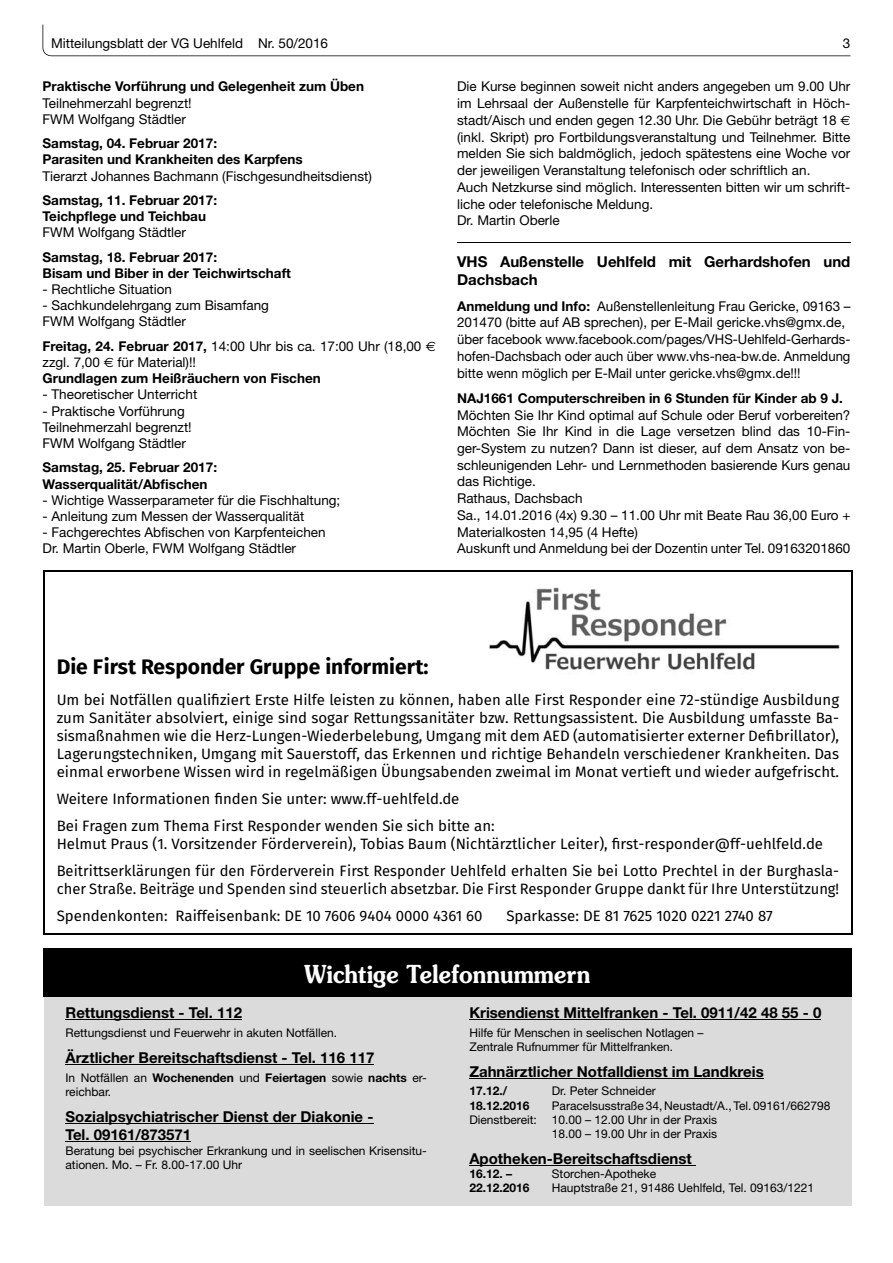
<style>
.page{position:relative;width:893px;height:1263px;background:#fff}
.page>*{position:absolute;margin:0;border:0;box-sizing:border-box;transform-origin:0 0}
.t1{font:600 24.75px "Souvenir";color:#fff;scale:.89 1}
.t2{font:700 21px "Fira Sans";color:#000}
.t3{font:15px/18px "Fira Sans";color:#000}
.t4{font:700 15px/18.5px "Helvetica Neue";color:#000}
.t5{font:13.5px/16.6px "Helvetica Neue";color:#000}
.t6{font:700 13.5px/16.2px "Helvetica Neue";color:#000}
.t7{font:12px/14.4px "Helvetica Neue";color:#000}
.t8{font:700 12px "Helvetica Neue";color:#000}
.s1{font-weight:400}
.s2{font-family:"Euro Sans";font-weight:400}
.s3{font-family:"Euro Sans"}
.s4{font-weight:700}
</style>
<div class="page">
<svg style="left:43px;top:25px;width:807px;height:31px"></svg>
<hr style="left:457px;top:242px;width:393px;height:1px;background:#000">
<hr style="left:43px;top:570px;width:810px;height:1px;background:#000">
<hr style="left:43px;top:571px;width:2px;height:362px;background:#000">
<hr style="left:851px;top:571px;width:2px;height:362px;background:#000">
<hr style="left:43px;top:933px;width:810px;height:1px;background:#000">
<img style="left:489px;top:587px;width:350px;height:83px">
<div style="left:44px;top:966px;width:808px;height:239px;background:#dbdbdb"></div>
<hr style="left:66px;top:1019px;width:176px;height:1px;background:#000">
<hr style="left:66px;top:1064px;width:308px;height:1px;background:#000">
<hr style="left:66px;top:1123px;width:307px;height:1px;background:#000">
<hr style="left:66px;top:1141px;width:125px;height:1px;background:#000">
<hr style="left:469px;top:1019px;width:352px;height:1px;background:#000">
<hr style="left:469px;top:1077px;width:295px;height:1px;background:#000">
<hr style="left:469px;top:1165px;width:227px;height:1px;background:#000">
<div style="left:43px;top:948px;width:809px;height:49px;background:#000"></div>
<p class="t5" style="left:51px;top:36px;width:279px">Mitteilungsblatt der VG Uehlfeld Nr. 50/2016</p>
<p class="t5" style="left:843px;top:36px;width:9px">3</p>
<p class="t6" style="left:43px;top:80px;width:323px">Praktische Vorführung und Gelegenheit zum Üben</p>
<p class="t5" style="left:43px;top:96px;width:151px;line-height:16.2px">Teilnehmerzahl begrenzt!<br>FWM Wolfgang Städtler</p>
<p class="t6" style="left:43px;top:136px;width:262px">Samstag, 04. Februar 2017:<br>Parasiten und Krankheiten des Karpfens</p>
<p class="t5" style="left:43px;top:169px;width:331px">Tierarzt Johannes Bachmann (Fischgesundheitsdienst)</p>
<p class="t6" style="left:43px;top:193px;width:176px">Samstag, 11. Februar 2017:<br>Teichpflege und Teichbau</p>
<p class="t5" style="left:43px;top:225px;width:145px">FWM Wolfgang Städtler</p>
<p class="t6" style="left:43px;top:250px;width:250px">Samstag, 18. Februar 2017:<br>Bisam und Biber in der Teichwirtschaft</p>
<p class="t5" style="left:43px;top:282px;width:131px">- Rechtliche Situation</p>
<p class="t5" style="left:43px;top:299px;width:228px;line-height:16.2px">- Sachkundelehrgang zum Bisamfang<br>FWM Wolfgang Städtler</p>
<p class="t6" style="left:43px;top:339px;width:395px">Freitag, 24. Februar 2017, <span class="s1">14:00 Uhr bis ca. 17:00 Uhr (18,00</span> <span class="s2">€ </span><span class="s1">zzgl. 7,00</span> <span class="s2">€</span> <span class="s1">für Material)!!<br></span>Grundlagen zum Heißräuchern von Fischen</p>
<p class="t5" style="left:43px;top:388px;width:156px">- Theoretischer Unterricht</p>
<p class="t5" style="left:43px;top:404px;width:151px;line-height:16.2px">- Praktische Vorführung<br>Teilnehmerzahl begrenzt!<br>FWM Wolfgang Städtler</p>
<p class="t6" style="left:43px;top:461px;width:176px">Samstag, 25. Februar 2017:<br>Wasserqualität/Abfischen</p>
<p class="t5" style="left:43px;top:493px;width:299px">- Wichtige Wasserparameter für die Fischhaltung;</p>
<p class="t5" style="left:43px;top:509px;width:263px">- Anleitung zum Messen der Wasserqualität</p>
<p class="t5" style="left:43px;top:525px;width:285px;line-height:16.2px">- Fachgerechtes Abfischen von Karpfenteichen<br>Dr. Martin Oberle, FWM Wolfgang Städtler</p>
<p class="t5" style="left:457px;top:80px;width:395px">Die Kurse beginnen soweit nicht anders angegeben um 9.00 Uhr im Lehrsaal der Außenstelle für Karpfenteichwirtschaft in Höch&shy;stadt/Aisch und enden gegen 12.30 Uhr. Die Gebühr beträgt 18 <span class="s3">€ </span>(inkl. Skript) pro Fortbildungsveranstaltung und Teilnehmer. Bitte melden Sie sich baldmöglich, jedoch spätestens eine Woche vor der jeweiligen Veranstaltung telefonisch oder schriftlich an.<br>Auch Netzkurse sind möglich. Interessenten bitten wir um schrift&shy;liche oder telefonische Meldung.<br>Dr. Martin Oberle</p>
<p class="t4" style="left:457px;top:254px;width:395px">VHS Außenstelle Uehlfeld mit Gerhardshofen und<br>Dachsbach</p>
<p class="t5" style="left:457px;top:299px;width:395px"><span class="s4">Anmeldung und Info:</span> Außenstellenleitung Frau Gericke, 09163 – 201470 (bitte auf AB sprechen), per E-Mail gericke.vhs@gmx.de, über facebook www.facebook.com/pages/VHS-Uehlfeld-Gerhards&shy;hofen-Dachsbach oder auch über www.vhs-nea-bw.de. Anmeldung bitte wenn möglich per E-Mail unter gericke.vhs@gmx.de!!!</p>
<p class="t6" style="left:457px;top:391px;width:387px">NAJ1661 Computerschreiben in 6 Stunden für Kinder ab 9 J.</p>
<p class="t5" style="left:457px;top:408px;width:395px">Möchten Sie Ihr Kind optimal auf Schule oder Beruf vorbereiten?<br>Möchten Sie Ihr Kind in die Lage versetzen blind das 10-Fin&shy;ger-System zu nutzen? Dann ist dieser, auf dem Ansatz von be&shy;schleunigenden Lehr- und Lernmethoden basierende Kurs genau das Richtige.<br>Rathaus, Dachsbach<br>Sa., 14.01.2016 (4x) 9.30 – 11.00 Uhr mit Beate Rau 36,00 Euro + Materialkosten 14,95 (4 Hefte)<br>Auskunft und Anmeldung bei der Dozentin unter Tel. 09163201860</p>
<h2 class="t2" style="left:57px;top:652px;width:373px">Die First Responder Gruppe informiert:</h2>
<p class="t3" style="left:57px;top:692px;width:784px;text-align:justify">Um bei Notfällen qualifiziert Erste Hilfe leisten zu können, haben alle First Responder eine 72-stündige Ausbildung zum Sanitäter absolviert, einige sind sogar Rettungssanitäter bzw. Rettungsassistent. Die Ausbildung umfasste Ba&shy;sismaßnahmen wie die Herz-Lungen-Wiederbelebung, Umgang mit dem AED (automatisierter externer Defibrillator), Lagerungstechniken, Umgang mit Sauerstoff, das Erkennen und richtige Behandeln verschiedener Krankheiten. Das einmal erworbene Wissen wird in regelmäßigen Übungsabenden zweimal im Monat vertieft und wieder aufgefrischt.</p>
<p class="t3" style="left:57px;top:786px;width:439px;line-height:27px">Weitere Informationen finden Sie unter: www.ff-uehlfeld.de<br>Bei Fragen zum Thema First Responder wenden Sie sich bitte an:</p>
<p class="t3" style="left:57px;top:831px;width:784px;line-height:27px">Helmut Praus (1. Vorsitzender Förderverein), Tobias Baum (Nichtärztlicher Leiter), first-responder@ff-uehlfeld.de<br>Beitrittserklärungen für den Förderverein First Responder Uehlfeld erhalten Sie bei Lotto Prechtel in der Burghasla-</p>
<p class="t3" style="left:57px;top:876px;width:784px;line-height:27px">cher Straße. Beiträge und Spenden sind steuerlich absetzbar. Die First Responder Gruppe dankt für Ihre Unterstützung!<br>Spendenkonten: Raiffeisenbank: DE 10 7606 9404 0000 4361 60</p>
<p class="t3" style="left:506px;top:908px;width:268px">Sparkasse: DE 81 7625 1020 0221 2740 87</p>
<h1 class="t1" style="left:305px;top:964px;width:323px">Wichtige Telefonnummern</h1>
<p class="t4" style="left:66px;top:1005px;width:178px">Rettungsdienst - Tel. 112</p>
<p class="t7" style="left:66px;top:1026px;width:273px">Rettungsdienst und Feuerwehr in akuten Notfällen.</p>
<p class="t4" style="left:66px;top:1050px;width:310px">Ärztlicher Bereitschaftsdienst - Tel. 116 117</p>
<p class="t7" style="left:66px;top:1071px;width:363px">In Notfällen an <span class="s4">Wochenenden</span> und <span class="s4">Feiertagen</span> sowie <span class="s4">nachts</span> er&shy;reichbar.</p>
<p class="t4" style="left:66px;top:1109px;width:309px;line-height:18px">Sozialpsychiatrischer Dienst der Diakonie -<br>Tel. 09161/873571</p>
<p class="t7" style="left:66px;top:1144px;width:363px">Beratung bei psychischer Erkrankung und in seelischen Krisensitu&shy;ationen. Mo. – Fr. 8.00-17.00 Uhr</p>
<p class="t4" style="left:469px;top:1005px;width:353px">Krisendienst Mittelfranken - Tel. 0911/42 48 55 - 0</p>
<p class="t7" style="left:469px;top:1026px;width:236px">Hilfe für Menschen in seelischen Notlagen –<br>Zentrale Rufnummer für Mittelfranken.</p>
<p class="t4" style="left:469px;top:1063px;width:296px">Zahnärztlicher Notfalldienst im Landkreis</p>
<p class="t8" style="left:469px;top:1086px;width:39px">17.12./</p>
<p class="t7" style="left:552px;top:1085px;width:106px">Dr. Peter Schneider</p>
<p class="t8" style="left:469px;top:1101px;width:62px">18.12.2016</p>
<p class="t7" style="left:552px;top:1099px;width:280px">Paracelsusstraße 34, Neustadt/A., Tel. 09161/662798</p>
<p class="t7" style="left:469px;top:1114px;width:249px">Dienstbereit: 10.00 – 12.00 Uhr in der Praxis</p>
<p class="t7" style="left:552px;top:1128px;width:167px">18.00 – 19.00 Uhr in der Praxis</p>
<p class="t4" style="left:469px;top:1150px;width:224px">Apotheken-Bereitschaftsdienst</p>
<p class="t8" style="left:469px;top:1169px;width:44px">16.12. –</p>
<p class="t7" style="left:552px;top:1168px;width:106px">Storchen-Apotheke</p>
<p class="t8" style="left:469px;top:1184px;width:62px">22.12.2016</p>
<p class="t7" style="left:552px;top:1182px;width:264px">Hauptstraße 21, 91486 Uehlfeld, Tel. 09163/1221</p>
</div>
